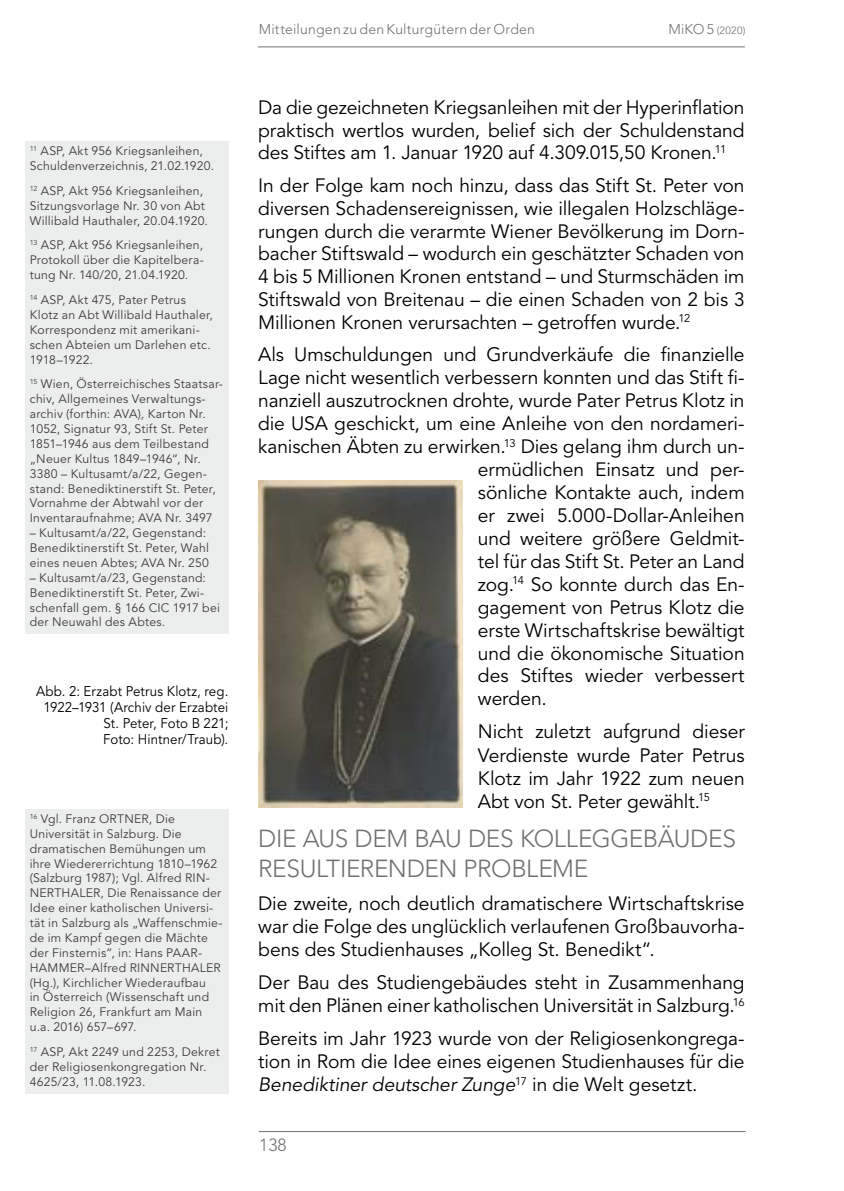
<style>
.page{position:relative;width:844px;height:1191px;background:#fff}
.page>*{position:absolute;margin:0;border:0;box-sizing:border-box;transform-origin:0 0}
.t1{font:300 24.5px/29.4px "Avenir LT Std";letter-spacing:-.015em;color:#707172}
.t2{font:19.25px/22.8px "Avenir LT Std";letter-spacing:-.005em;color:#000;text-align:justify}
.t3{font:300 17.5px "Avenir LT Std";color:#707172}
.t4{font:14px/15.8px "Avenir LT Std";letter-spacing:.005em;color:#000;text-align:right;scale:.95 1}
.t5{font:300 14px "Avenir LT Std";letter-spacing:.02em;color:#707172}
.t6{font:12.25px/14.9px "Avenir LT Std";letter-spacing:.02em;color:#3e3d40}
.t7{font:300 10.5px "Avenir LT Std";color:#707172}
.s1{font-size:14px}
.s2{font-style:italic}
</style>
<div class="page">
<hr style="left:258px;top:47px;width:486px;height:1px;background:#707172">
<hr style="left:259px;top:1131px;width:486px;height:1px;background:#707172">
<div style="left:25px;top:141px;width:203px;height:492px;background:#eceded"></div>
<img style="left:258px;top:480px;width:205px;height:327px">
<div style="left:25px;top:808px;width:203px;height:285px;background:#eceded"></div>
<p class="t6" style="left:30px;top:144px;width:186px"><sup>11</sup> ASP, Akt 956 Kriegsanleihen,<br>Schuldenverzeichnis, 21.02.1920.</p>
<p class="t6" style="left:30px;top:184px;width:180px"><sup>12</sup> ASP, Akt 956 Kriegsanleihen,<br>Sitzungsvorlage Nr. 30 von Abt<br>Willibald Hauthaler, 20.04.1920.</p>
<p class="t6" style="left:30px;top:238px;width:175px;text-align:justify"><sup>13</sup> ASP, Akt 956 Kriegsanleihen, Protokoll über die Kapitelbera&shy;tung Nr. 140/20, 21.04.1920.</p>
<p class="t6" style="left:30px;top:293px;width:185px"><sup>14</sup> ASP, Akt 475, Pater Petrus<br>Klotz an Abt Willibald Hauthaler,<br>Korrespondenz mit amerikani&shy;schen Abteien um Darlehen etc.<br>1918–1922.</p>
<p class="t6" style="left:30px;top:377px;width:195px"><sup>15</sup> Wien, Österreichisches Staatsar&shy;chiv, Allgemeines Verwaltungs&shy;archiv (forthin: AVA), Karton Nr.<br>1052, Signatur 93, Stift St. Peter<br>1851–1946 aus dem Teilbestand „Neuer Kultus 1849–1946“, Nr.<br>3380 – Kultusamt/a/22, Gegen&shy;stand: Benediktinerstift St. Peter,<br>Vornahme der Abtwahl vor der<br>Inventaraufnahme; AVA Nr. 3497</p>
<p class="t6" style="left:30px;top:526px;width:181px">– Kultusamt/a/22, Gegenstand:<br>Benediktinerstift St. Peter, Wahl eines neuen Abtes; AVA Nr. 250</p>
<p class="t6" style="left:30px;top:570px;width:192px">– Kultusamt/a/23, Gegenstand:<br>Benediktinerstift St. Peter, Zwi&shy;schenfall gem. § 166 CIC 1917 bei der Neuwahl des Abtes.</p>
<p class="t4" style="left:36px;top:684px;width:204px">Abb. 2: Erzabt Petrus Klotz, reg.<br>1922–1931 (Archiv der Erzabtei<br>St. Peter, Foto B 221;<br>Foto: Hintner/Traub).</p>
<p class="t6" style="left:30px;top:811px;width:194px"><sup>16</sup> Vgl. Franz ORTNER, Die<br>Universität in Salzburg. Die dramatischen Bemühungen um ihre Wiedererrichtung 1810–1962 (Salzburg 1987); Vgl. Alfred RIN-<br>NERTHALER, Die Renaissance der<br>Idee einer katholischen Universi&shy;tät in Salzburg als „Waffenschmie&shy;de im Kampf gegen die Mächte der Finsternis“, in: Hans PAAR-<br>HAMMER–Alfred RINNERTHALER (Hg.), Kirchlicher Wiederaufbau<br>in Österreich (Wissenschaft und<br>Religion 26, Frankfurt am Main u.a. 2016) 657–697.</p>
<p class="t6" style="left:30px;top:1044px;width:191px"><sup>17</sup> ASP, Akt 2249 und 2253, Dekret der Religiosenkongregation Nr.<br>4625/23, 11.08.1923.</p>
<p class="t5" style="left:259px;top:21px;width:278px">Mitteilungen zu den Kulturgütern der Orden</p>
<p class="t7" style="left:668px;top:24px;width:79px"><span class="s1">MiKO 5</span> (2020)</p>
<p class="t2" style="left:258px;top:96px;width:488px">Da die gezeichneten Kriegsanleihen mit der Hyperinflation praktisch wertlos wurden, belief sich der Schuldenstand des Stiftes am 1. Januar 1920 auf 4.309.015,50 Kronen.<sup>11</sup></p>
<p class="t2" style="left:258px;top:174px;width:488px">In der Folge kam noch hinzu, dass das Stift St. Peter von diversen Schadensereignissen, wie illegalen Holzschläge&shy;rungen durch die verarmte Wiener Bevölkerung im Dorn&shy;bacher Stiftswald – wodurch ein geschätzter Schaden von 4 bis 5 Millionen Kronen entstand – und Sturmschäden im Stiftswald von Breitenau – die einen Schaden von 2 bis 3<br>Millionen Kronen verursachten – getroffen wurde.<sup>12</sup></p>
<p class="t2" style="left:258px;top:344px;width:488px">Als Umschuldungen und Grundverkäufe die finanzielle</p>
<p class="t2" style="left:258px;top:367px;width:488px">Lage nicht wesentlich verbessern konnten und das Stift fi-</p>
<p class="t2" style="left:258px;top:390px;width:488px">nanziell auszutrocknen drohte, wurde Pater Petrus Klotz in</p>
<p class="t2" style="left:258px;top:413px;width:488px">die USA geschickt, um eine Anleihe von den nordameri-</p>
<p class="t2" style="left:258px;top:436px;width:488px">kanischen Äbten zu erwirken.<sup>13</sup> Dies gelang ihm durch un-</p>
<p class="t2" style="left:478px;top:458px;width:268px">ermüdlichen Einsatz und per-</p>
<p class="t2" style="left:478px;top:481px;width:268px">sönliche Kontakte auch, indem</p>
<p class="t2" style="left:478px;top:504px;width:268px">er zwei 5.000-Dollar-Anleihen</p>
<p class="t2" style="left:478px;top:527px;width:268px">und weitere größere Geldmit-</p>
<p class="t2" style="left:478px;top:550px;width:268px">tel für das Stift St. Peter an Land</p>
<p class="t2" style="left:478px;top:573px;width:268px">zog.<sup>14</sup> So konnte durch das En-</p>
<p class="t2" style="left:478px;top:596px;width:268px">gagement von Petrus Klotz die</p>
<p class="t2" style="left:478px;top:619px;width:268px">erste Wirtschaftskrise bewältigt</p>
<p class="t2" style="left:478px;top:642px;width:268px">und die ökonomische Situation</p>
<p class="t2" style="left:478px;top:665px;width:268px">des Stiftes wieder verbessert</p>
<p class="t2" style="left:478px;top:688px;width:70px">werden.</p>
<p class="t2" style="left:478px;top:721px;width:268px">Nicht zuletzt aufgrund dieser Verdienste wurde Pater Petrus Klotz im Jahr 1922 zum neuen Abt von St. Peter gewählt.<sup>15</sup></p>
<p class="t1" style="left:258px;top:824px;width:479px">DIE AUS DEM BAU DES KOLLEGGEBÄUDES<br>RESULTIERENDEN PROBLEME</p>
<p class="t2" style="left:258px;top:892px;width:488px">Die zweite, noch deutlich dramatischere Wirtschaftskrise war die Folge des unglücklich verlaufenen Großbauvorha&shy;bens des Studienhauses „Kolleg St. Benedikt“.</p>
<p class="t2" style="left:258px;top:971px;width:488px">Der Bau des Studiengebäudes steht in Zusammenhang mit den Plänen einer katholischen Universität in Salzburg.<sup>16</sup></p>
<p class="t2" style="left:258px;top:1027px;width:488px">Bereits im Jahr 1923 wurde von der Religiosenkongrega&shy;tion in Rom die Idee eines eigenen Studienhauses für die <span class="s2">Benediktiner deutscher Zunge</span><sup>17</sup> in die Welt gesetzt.</p>
<p class="t3" style="left:259px;top:1134px;width:29px">138</p>
</div>
